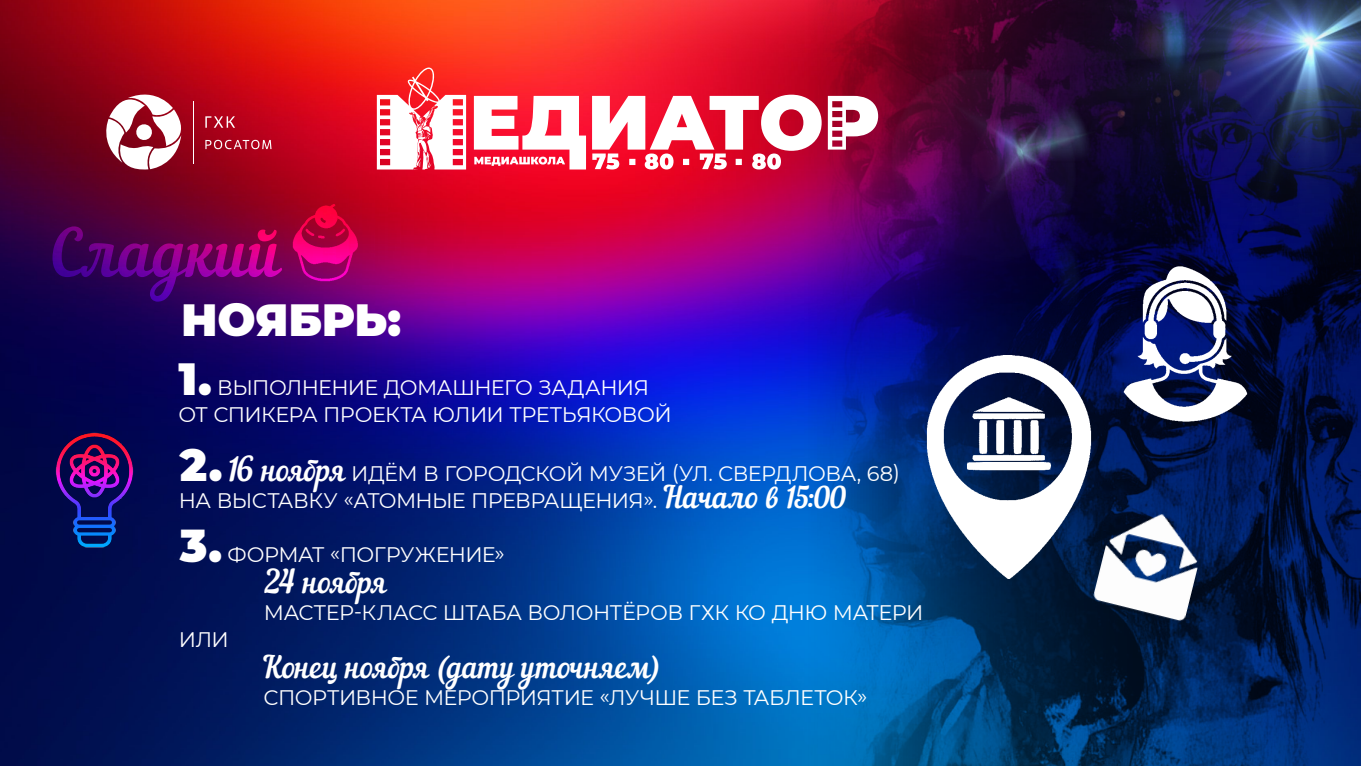
<style>
.page{position:relative;width:1361px;height:766px;background:#fff}
.page>*{position:absolute;margin:0;border:0;box-sizing:border-box;transform-origin:0 0}
.Head_50{font:900 45px "Montserrat";letter-spacing:-.005em;color:#fff}
.Head_50-2{font:30px "Nautilus Pompilius";letter-spacing:.01em;color:#fff}
.Head_50-3{font:21px/27px "Montserrat";letter-spacing:-.03em;color:#fff}
.s1{font-weight:900;font-size:45px}
.s2{font-family:"Nautilus Pompilius";font-size:33px}
.s3{font-family:"Nautilus Pompilius";font-size:30px}
.s4{font-size:33px}
</style>
<div class="page">
<img style="left:0;top:0;width:804px;height:765px">
<img style="left:804px;top:337px;width:557px;height:428px">
<svg style="left:377px;top:67px;width:311px;height:102px"></svg>
<svg style="left:98px;top:86px;width:96px;height:86px"></svg>
<svg style="left:205px;top:116px;width:30px;height:12px"></svg>
<hr style="left:193px;top:101px;width:1px;height:63px;background:#fff">
<svg style="left:205px;top:140px;width:66px;height:9px"></svg>
<img style="left:291px;top:200px;width:67px;height:83px">
<img style="left:1112px;top:337px;width:145px;height:84px">
<img style="left:1082px;top:494px;width:136px;height:137px">
<img style="left:906px;top:355px;width:206px;height:224px">
<img style="left:688px;top:0;width:673px;height:337px">
<svg style="left:52px;top:226px;width:230px;height:75px"></svg>
<img style="left:34px;top:429px;width:121px;height:121px">
<p class="Head_50" style="left:181px;top:286px;width:221px">НОЯБРЬ:</p>
<p class="Head_50-3" style="left:178px;top:373px;width:495px"><span class="s1">1.</span> ВЫПОЛНЕНИЕ ДОМАШНЕГО ЗАДАНИЯ<br>ОТ СПИКЕРА ПРОЕКТА ЮЛИИ ТРЕТЬЯКОВОЙ</p>
<p class="Head_50-3" style="left:179px;top:458px;width:723px"><span class="s1">2.</span> <span class="s2">16</span> <span class="s3">ноября</span> ИДЁМ В ГОРОДСКОЙ МУЗЕЙ (УЛ. СВЕРДЛОВА, 68)<br>НА ВЫСТАВКУ «АТОМНЫЕ ПРЕВРАЩЕНИЯ». <span class="s3">Начало в 15:00</span></p>
<p class="Head_50-3" style="left:180px;top:539px;width:327px"><span class="s1">3.</span> ФОРМАТ «ПОГРУЖЕНИЕ»</p>
<p class="Head_50-2" style="left:264px;top:564px;width:125px"><span class="s4">24</span> ноября</p>
<p class="Head_50-3" style="left:264px;top:598px;width:661px">МАСТЕР-КЛАСС ШТАБА ВОЛОНТЁРОВ ГХК КО ДНЮ МАТЕРИ</p>
<p class="Head_50-3" style="left:179px;top:625px;width:52px">ИЛИ</p>
<p class="Head_50-2" style="left:262px;top:649px;width:399px">Конец ноября (дату уточняем)</p>
<p class="Head_50-3" style="left:264px;top:683px;width:605px">СПОРТИВНОЕ МЕРОПРИЯТИЕ «ЛУЧШЕ БЕЗ ТАБЛЕТОК»</p>
</div>
